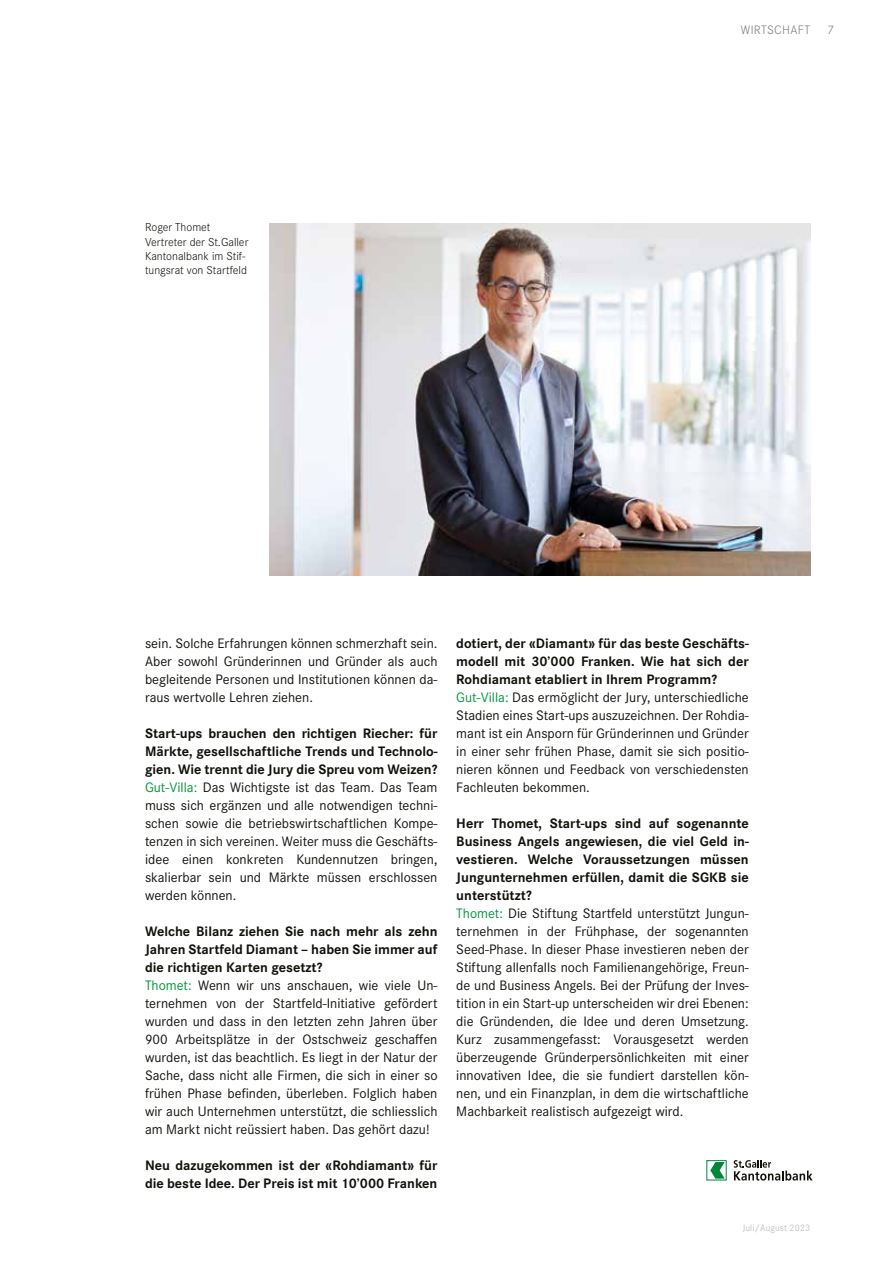
<style>
.page{position:relative;width:893px;height:1263px;background:#fff}
.page>*{position:absolute;margin:0;border:0;box-sizing:border-box;transform-origin:0 0}
.t1{font:14.25px/18px "Corporate S";color:#12120d}
.t2{font:700 14.25px/18px "Corporate S";color:#12120d}
.t3{font:300 12.75px "Corporate S";letter-spacing:.025em;color:#7b7d7c}
.t4{font:300 12px/14.4px "Corporate S";color:#12120d}
.t5{font:300 9.75px "Corporate S";letter-spacing:.01em;color:#b4b5b5}
.s1{font-weight:700}
.s2{color:#009839}
</style>
<div class="page">
<svg style="left:734px;top:1160px;width:79px;height:20px"></svg>
<svg style="left:710px;top:1162px;width:15px;height:16px"></svg>
<img style="left:269px;top:223px;width:542px;height:352px">
<p class="t4" style="left:145px;top:220px;width:105px">Roger Thomet<br>Vertreter der St.Galler<br>Kantonalbank im Stif&shy;tungsrat von Startfeld</p>
<p class="t3" style="left:741px;top:22px;width:71px">WIRTSCHAFT</p>
<p class="t3" style="left:827px;top:22px;width:8px">7</p>
<p class="t1" style="left:145px;top:634px;width:294px;text-align:justify">sein. Solche Erfahrungen können schmerzhaft sein.<br>Aber sowohl Gründerinnen und Gründer als auch begleitende Personen und Institutionen können da&shy;raus wertvolle Lehren ziehen.</p>
<p class="t1" style="left:145px;top:724px;width:294px;text-align:justify"><span class="s1">Start-ups brauchen den richtigen Riecher: für Märkte, gesellschaftliche Trends und Technolo&shy;gien. Wie trennt die Jury die Spreu vom Weizen?<br></span><span class="s2">Gut-Villa:</span> Das Wichtigste ist das Team. Das Team muss sich ergänzen und alle notwendigen techni&shy;schen sowie die betriebswirtschaftlichen Kompe&shy;tenzen in sich vereinen. Weiter muss die Geschäfts&shy;idee einen konkreten Kundennutzen bringen, skalierbar sein und Märkte müssen erschlossen werden können.</p>
<p class="t1" style="left:145px;top:922px;width:294px"><span class="s1">Welche Bilanz ziehen Sie nach mehr als zehn Jahren Startfeld Diamant – haben Sie immer auf die richtigen Karten gesetzt?<br></span><span class="s2">Thomet:</span> Wenn wir uns anschauen, wie viele Un&shy;ternehmen von der Startfeld-Initiative gefördert wurden und dass in den letzten zehn Jahren über 900 Arbeitsplätze in der Ostschweiz geschaffen wurden, ist das beachtlich. Es liegt in der Natur der Sache, dass nicht alle Firmen, die sich in einer so frühen Phase befinden, überleben. Folglich haben wir auch Unternehmen unterstützt, die schliesslich am Markt nicht reüssiert haben. Das gehört dazu!</p>
<p class="t2" style="left:145px;top:1156px;width:294px">Neu dazugekommen ist der «Rohdiamant» für die beste Idee. Der Preis ist mit 10’000 Franken</p>
<p class="t1" style="left:456px;top:634px;width:294px"><span class="s1">dotiert, der «Diamant» für das beste Geschäfts&shy;modell mit 30’000 Franken. Wie hat sich der Rohdiamant etabliert in Ihrem Programm?<br></span><span class="s2">Gut-Villa:</span> Das ermöglicht der Jury, unterschiedliche Stadien eines Start-ups auszuzeichnen. Der Rohdia&shy;mant ist ein Ansporn für Gründerinnen und Gründer in einer sehr frühen Phase, damit sie sich positio&shy;nieren können und Feedback von verschiedensten Fachleuten bekommen.</p>
<p class="t1" style="left:456px;top:814px;width:294px"><span class="s1">Herr Thomet, Start-ups sind auf sogenannte Business Angels angewiesen, die viel Geld in&shy;vestieren. Welche Voraussetzungen müssen Jungunternehmen erfüllen, damit die SGKB sie unterstützt?<br></span><span class="s2">Thomet:</span> Die Stiftung Startfeld unterstützt Jungun&shy;ternehmen in der Frühphase, der sogenannten Seed-Phase. In dieser Phase investieren neben der Stiftung allenfalls noch Familienangehörige, Freun&shy;de und Business Angels. Bei der Prüfung der Inves&shy;tition in ein Start-up unterscheiden wir drei Ebenen: die Gründenden, die Idee und deren Umsetzung.<br>Kurz zusammengefasst: Vorausgesetzt werden überzeugende Gründerpersönlichkeiten mit einer innovativen Idee, die sie fundiert darstellen kön&shy;nen, und ein Finanzplan, in dem die wirtschaftliche Machbarkeit realistisch aufgezeigt wird.</p>
<p class="t5" style="left:743px;top:1222px;width:69px">Juli/August 2023</p>
</div>
